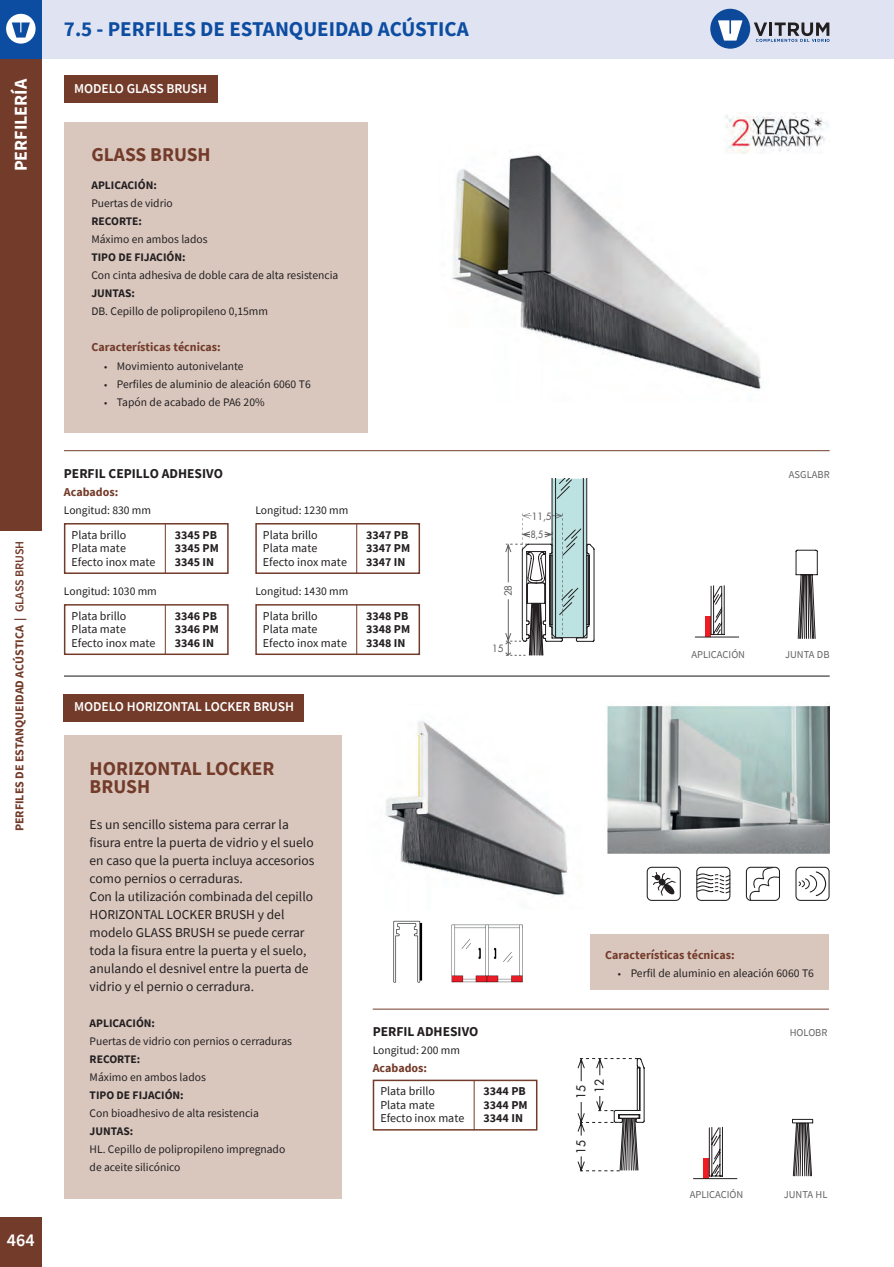
<style>
.page{position:relative;width:894px;height:1267px;background:#fff}
.page>*{position:absolute;margin:0;border:0;box-sizing:border-box;transform-origin:0 0}
.t1{font:700 21px "Source Sans Pro";color:#0d4da1}
.t2{font:700 19.5px/18px "Source Sans Pro";color:#733b2a}
.t3{font:700 18px "Source Sans Pro";color:#fff}
.t4{font:600 18px "Source Sans Pro";color:#fff}
.t5{font:13.5px/18px "Source Sans Pro";color:#231f20}
.t6{font:600 13.5px "Source Sans Pro";letter-spacing:-.01em;color:#fff}
.t7{font:700 13.5px "Source Sans Pro";color:#231f20}
.t8{font:12px/13.5px "Source Sans Pro";color:#231f20}
.t9{font:700 12px "Source Sans Pro";color:#733b2a}
.t10{font:700 12px/13.5px "Source Sans Pro";color:#231f20}
.t11{font:500 12px "Futura Std";color:#231f20}
.t12{font:11.55px/18px "Source Sans Pro";color:#231f20}
.t13{font:700 11.55px "Source Sans Pro";color:#231f20}
.t14{font:10.5px "Source Sans Pro";color:#636366}
.t15{font:500 9.75px "Futura Std";color:#636366}
.t16{font:500 9.75px "Futura Std";color:#636366;scale:.87 1}
.s1{font-weight:600}
.s2{font-size:10.5px}
</style>
<div class="page">
<div style="left:0;top:1216px;width:42px;height:50px;background:#733b2a"></div>
<div style="left:0;top:59px;width:42px;height:471px;background:#733b2a"></div>
<div style="left:42px;top:0;width:852px;height:59px;background:#e0e4f2"></div>
<div style="left:0;top:0;width:42px;height:59px;background:#0d4da1"></div>
<svg style="left:6px;top:14px;width:30px;height:30px"></svg>
<img style="left:452px;top:153px;width:309px;height:237px">
<div style="left:520px;top:334px;width:17px;height:76px;background:#fff"></div>
<div style="left:64px;top:122px;width:303px;height:310px;background:#d9c7be"></div>
<img style="left:725px;top:113px;width:104px;height:40px">
<svg style="left:505px;top:478px;width:90px;height:178px"></svg>
<svg style="left:795px;top:549px;width:23px;height:89px"></svg>
<svg style="left:695px;top:585px;width:44px;height:52px"></svg>
<div style="left:64px;top:76px;width:153px;height:27px;background:#733b2a"></div>
<hr style="left:64px;top:450px;width:765px;height:1px;background:#733b2a">
<hr style="left:64px;top:675px;width:765px;height:1px;background:#636366">
<div style="left:64px;top:523px;width:165px;height:51px;border:2px solid #733b2a"></div>
<hr style="left:165px;top:524px;width:1px;height:49px;background:#733b2a">
<div style="left:64px;top:604px;width:165px;height:51px;border:2px solid #733b2a"></div>
<hr style="left:165px;top:605px;width:1px;height:49px;background:#733b2a">
<div style="left:255px;top:523px;width:165px;height:51px;border:2px solid #733b2a"></div>
<hr style="left:356px;top:524px;width:1px;height:49px;background:#733b2a">
<div style="left:255px;top:604px;width:165px;height:51px;border:2px solid #733b2a"></div>
<hr style="left:356px;top:605px;width:1px;height:49px;background:#733b2a">
<hr style="left:373px;top:1008px;width:456px;height:1px;background:#733b2a">
<div style="left:373px;top:1079px;width:164px;height:51px;border:2px solid #733b2a"></div>
<hr style="left:474px;top:1080px;width:1px;height:49px;background:#733b2a">
<svg style="left:749px;top:868px;width:31px;height:32px"></svg>
<div style="left:746px;top:866px;width:34px;height:34px;border:1px solid #231f20;border-radius:4px"></div>
<svg style="left:798px;top:871px;width:28px;height:25px"></svg>
<div style="left:795px;top:866px;width:34px;height:34px;border:1px solid #231f20;border-radius:4px"></div>
<svg style="left:698px;top:872px;width:33px;height:21px"></svg>
<div style="left:696px;top:866px;width:34px;height:34px;border:1px solid #231f20;border-radius:4px"></div>
<div style="left:646px;top:866px;width:35px;height:34px;border:1px solid #231f20;border-radius:4px"></div>
<svg style="left:652px;top:872px;width:24px;height:24px"></svg>
<div style="left:64px;top:693px;width:240px;height:27px;background:#733b2a"></div>
<div style="left:64px;top:735px;width:277px;height:462px;background:#d9c7be"></div>
<div style="left:590px;top:934px;width:238px;height:56px;background:#d9c7be"></div>
<svg style="left:577px;top:1058px;width:68px;height:113px"></svg>
<svg style="left:703px;top:1126px;width:20px;height:52px"></svg>
<svg style="left:792px;top:1118px;width:21px;height:58px"></svg>
<img style="left:451px;top:924px;width:72px;height:59px">
<img style="left:607px;top:705px;width:222px;height:148px">
<img style="left:385px;top:721px;width:183px;height:176px">
<div style="left:409px;top:870px;width:15px;height:52px;background:#fff"></div>
<img style="left:393px;top:920px;width:30px;height:63px">
<svg style="left:754px;top:23px;width:75px;height:19px"></svg>
<div style="left:710px;top:9px;width:40px;height:40px;background:#0d499a;border-radius:50%"></div>
<svg style="left:718px;top:20px;width:24px;height:21px"></svg>
<h3 class="t3" style="left:9px;top:171px;width:94px;rotate:-90deg">PERFILERÍA</h3>
<p class="t9" style="left:12px;top:830px;width:292px;rotate:-90deg">PERFILES DE ESTANQUEIDAD ACÚSTICA | <span class="s1">GLASS BRUSH</span></p>
<h3 class="t4" style="left:7px;top:1228px;width:29px">464</h3>
<h1 class="t1" style="left:64px;top:15px;width:406px">7.5 - PERFILES DE ESTANQUEIDAD ACÚSTICA</h1>
<p class="t6" style="left:74px;top:80px;width:134px">MODELO GLASS BRUSH</p>
<h2 class="t2" style="left:91px;top:145px;width:121px">GLASS BRUSH</h2>
<p class="t13" style="left:91px;top:178px;width:67px">APLICACIÓN:</p>
<p class="t12" style="left:91px;top:194px;width:83px">Puertas de vidrio</p>
<p class="t13" style="left:91px;top:214px;width:52px">RECORTE:</p>
<p class="t12" style="left:91px;top:230px;width:118px">Máximo en ambos lados</p>
<p class="t13" style="left:91px;top:250px;width:96px">TIPO DE FIJACIÓN:</p>
<p class="t12" style="left:91px;top:266px;width:248px">Con cinta adhesiva de doble cara de alta resistencia</p>
<p class="t13" style="left:91px;top:286px;width:45px">JUNTAS:</p>
<p class="t12" style="left:91px;top:302px;width:178px">DB. Cepillo de polipropileno 0,15mm</p>
<p class="t9" style="left:91px;top:339px;width:131px">Características técnicas:</p>
<p class="t12" style="left:104px;top:356px;width:141px"><span class="s2">•</span> Movimiento autonivelante</p>
<p class="t12" style="left:104px;top:374px;width:208px"><span class="s2">•</span> Perfiles de aluminio de aleación 6060 T6</p>
<p class="t12" style="left:104px;top:392px;width:162px"><span class="s2">•</span> Tapón de acabado de PA6 20%</p>
<p class="t7" style="left:64px;top:464px;width:160px">PERFIL CEPILLO ADHESIVO</p>
<p class="t14" style="left:789px;top:467px;width:42px">ASGLABR</p>
<p class="t9" style="left:64px;top:483px;width:56px">Acabados:</p>
<p class="t12" style="left:64px;top:500px;width:89px">Longitud: 830 mm</p>
<p class="t8" style="left:72px;top:528px;width:85px">Plata brillo<br>Plata mate<br>Efecto inox mate</p>
<p class="t10" style="left:175px;top:527px;width:46px">3345 PB<br>3345 PM<br>3345 IN</p>
<p class="t12" style="left:255px;top:500px;width:94px">Longitud: 1230 mm</p>
<p class="t8" style="left:263px;top:528px;width:85px">Plata brillo<br>Plata mate<br>Efecto inox mate</p>
<p class="t10" style="left:366px;top:527px;width:46px">3347 PB<br>3347 PM<br>3347 IN</p>
<p class="t15" style="left:532px;top:510px;width:21px">11,5</p>
<p class="t16" style="left:531px;top:528px;width:16px">8,5</p>
<p class="t12" style="left:64px;top:581px;width:94px">Longitud: 1030 mm</p>
<p class="t8" style="left:72px;top:609px;width:85px">Plata brillo<br>Plata mate<br>Efecto inox mate</p>
<p class="t10" style="left:175px;top:608px;width:46px">3346 PB<br>3346 PM<br>3346 IN</p>
<p class="t12" style="left:255px;top:581px;width:94px">Longitud: 1430 mm</p>
<p class="t8" style="left:263px;top:609px;width:85px">Plata brillo<br>Plata mate<br>Efecto inox mate</p>
<p class="t10" style="left:366px;top:608px;width:46px">3348 PB<br>3348 PM<br>3348 IN</p>
<p class="t6" style="left:74px;top:697px;width:221px">MODELO HORIZONTAL LOCKER BRUSH</p>
<p class="t15" style="left:502px;top:596px;width:13px;rotate:-90deg">28</p>
<p class="t15" style="left:492px;top:641px;width:13px">15</p>
<p class="t14" style="left:691px;top:647px;width:55px">APLICACIÓN</p>
<p class="t14" style="left:785px;top:647px;width:46px">JUNTA DB</p>
<h2 class="t2" style="left:90px;top:758px;width:186px">HORIZONTAL LOCKER<br>BRUSH</h2>
<p class="t5" style="left:90px;top:815px;width:226px">Es un sencillo sistema para cerrar la fisura entre la puerta de vidrio y el suelo en caso que la puerta incluya accesorios como pernios o cerraduras.<br>Con la utilización combinada del cepillo HORIZONTAL LOCKER BRUSH y del modelo GLASS BRUSH se puede cerrar toda la fisura entre la puerta y el suelo, anulando el desnivel entre la puerta de vidrio y el pernio o cerradura.</p>
<p class="t13" style="left:90px;top:1015px;width:67px">APLICACIÓN:</p>
<p class="t12" style="left:90px;top:1031px;width:204px">Puertas de vidrio con pernios o cerraduras</p>
<p class="t13" style="left:90px;top:1051px;width:52px">RECORTE:</p>
<p class="t12" style="left:90px;top:1067px;width:118px">Máximo en ambos lados</p>
<p class="t13" style="left:90px;top:1087px;width:96px">TIPO DE FIJACIÓN:</p>
<p class="t12" style="left:90px;top:1103px;width:171px">Con bioadhesivo de alta resistencia</p>
<p class="t13" style="left:90px;top:1123px;width:45px">JUNTAS:</p>
<p class="t12" style="left:90px;top:1139px;width:197px">HL. Cepillo de polipropileno impregnado de aceite silicónico</p>
<p class="t9" style="left:605px;top:946px;width:131px">Características técnicas:</p>
<p class="t12" style="left:618px;top:964px;width:197px"><span class="s2">•</span> Perfil de aluminio en aleación 6060 T6</p>
<p class="t7" style="left:373px;top:1022px;width:107px">PERFIL ADHESIVO</p>
<p class="t14" style="left:789px;top:1025px;width:39px">HOLOBR</p>
<p class="t12" style="left:373px;top:1040px;width:89px">Longitud: 200 mm</p>
<p class="t9" style="left:373px;top:1059px;width:56px">Acabados:</p>
<p class="t8" style="left:380px;top:1084px;width:85px">Plata brillo<br>Plata mate<br>Efecto inox mate</p>
<p class="t10" style="left:483px;top:1084px;width:46px">3344 PB<br>3344 PM<br>3344 IN</p>
<p class="t11" style="left:592px;top:1092px;width:15px;rotate:-90deg">12</p>
<p class="t11" style="left:573px;top:1098px;width:15px;rotate:-90deg">15</p>
<p class="t11" style="left:573px;top:1154px;width:15px;rotate:-90deg">15</p>
<p class="t14" style="left:689px;top:1187px;width:55px">APLICACIÓN</p>
<p class="t14" style="left:783px;top:1187px;width:45px">JUNTA HL</p>
</div>
